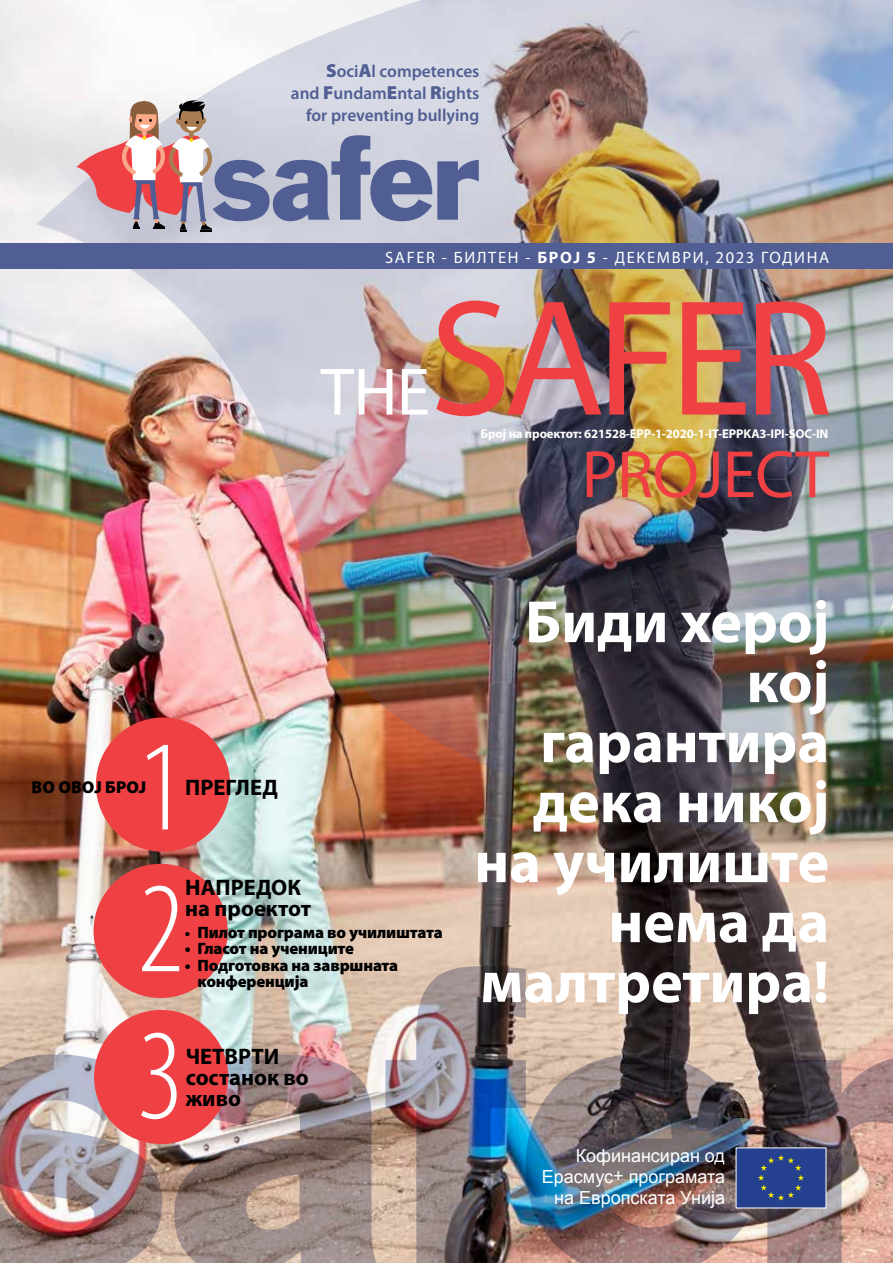
<style>
.page{position:relative;width:893px;height:1263px;background:#fff}
.page>*{position:absolute;margin:0;border:0;box-sizing:border-box;transform-origin:0 0}
.t1{font:300 condensed 130.05px "Myriad Pro";color:#fff}
.t2{font:700 60px/60px "Myriad Pro";color:#fff;text-align:right}
.t3{font:700 22.5px/21px "Myriad Pro";color:#000}
.t4{font:18px/21px "Arial";color:#fff;text-align:right}
.t5{font:600 17.4px/22px "Myriad Pro";color:#505e93;text-align:right}
.t6{font:900 17.25px "Myriad Pro";color:#000}
.t7{font:900 16.5px/16.5px "Myriad Pro";letter-spacing:-.01em;color:#000}
.t8{font:16.5px "Myriad Pro";letter-spacing:.1em;color:#fff}
.t9{font:700 12.75px "Myriad Pro";letter-spacing:-.01em;color:#fff}
.s1{font-weight:900;font-size:18.9px}
.s2{font-weight:700}
.s3{font-size:15px}
</style>
<div class="page">
<img style="left:0;top:0;width:893px;height:1263px">
<img style="left:0;top:1054px;width:162px;height:209px">
<img style="left:174px;top:966px;width:352px;height:297px">
<img style="left:526px;top:1054px;width:210px;height:209px">
<img style="left:736px;top:1054px;width:157px;height:209px">
<div style="left:96px;top:717px;width:134px;height:135px;background:#ef4144;border-radius:50%"></div>
<div style="left:94px;top:1010px;width:134px;height:134px;background:#ef4144;border-radius:50%"></div>
<img style="left:36px;top:0;width:857px;height:836px">
<img style="left:587px;top:451px;width:242px;height:47px">
<img style="left:436px;top:301px;width:393px;height:115px">
<svg style="left:321px;top:369px;width:107px;height:46px"></svg>
<div style="left:0;top:244px;width:893px;height:25px;background:#505e93"></div>
<div style="left:94px;top:864px;width:134px;height:134px;background:#ef4144;border-radius:50%"></div>
<svg style="left:77px;top:100px;width:402px;height:131px;background:#b5abbb"></svg>
<p class="t5" style="left:291px;top:60px;width:190px"><span class="s1">S</span>oci<span class="s1">A</span>l competences<br>and <span class="s1">F</span>undam<span class="s1">E</span>ntal <span class="s1">R</span>ights for preventing bullying</p>
<p class="t8" style="left:385px;top:248px;width:446px">SAFER - БИЛТЕН - <span class="s2">БРОЈ 5</span> - ДЕКЕМВРИ, 2023 ГОДИНА</p>
<p class="t9" style="left:480px;top:425px;width:349px">Број на проектот: 621528-EPP-1-2020-1-IT-EPPKA3-IPI-SOC-IN</p>
<h1 class="t1" style="left:137px;top:717px;width:48px">1</h1>
<p class="t6" style="left:32px;top:778px;width:116px">ВО ОВОЈ БРОЈ</p>
<h3 class="t3" style="left:185px;top:776px;width:94px">ПРЕГЛЕД</h3>
<h1 class="t1" style="left:137px;top:859px;width:48px">2</h1>
<h3 class="t3" style="left:185px;top:876px;width:127px">НАПРЕДОК на проектот</h3>
<p class="t7" style="left:185px;top:924px;width:259px"><span class="s3">•</span> Пилот програма во училиштата</p>
<p class="t7" style="left:185px;top:941px;width:171px">• Гласот на учениците</p>
<p class="t7" style="left:197px;top:957px;width:202px;text-indent:-13px">• Подготовка на завршната конференција</p>
<h1 class="t1" style="left:137px;top:1006px;width:48px">3</h1>
<h3 class="t3" style="left:186px;top:1045px;width:125px">ЧЕТВРТИ состанок во живо</h3>
<h2 class="t2" style="left:474px;top:590px;width:356px">Биди херој кој гарантира дека никој на училиште нема да малтретира!</h2>
<p class="t4" style="left:542px;top:1145px;width:185px">Кофинансиран од<br>Ерасмус+ програмата на Европската Унија</p>
</div>
